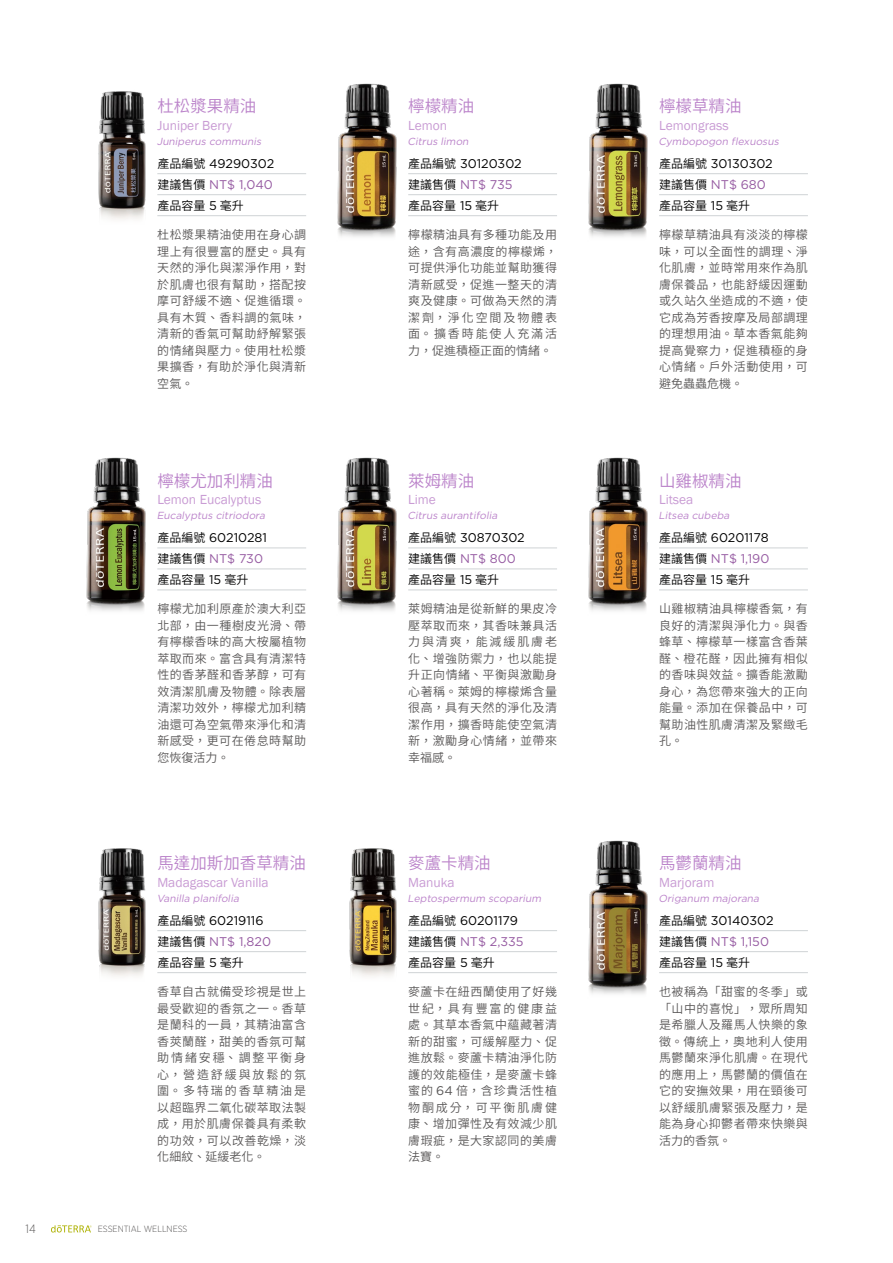
<style>
.page{position:relative;width:893px;height:1263px;background:#fff}
.page>*{position:absolute;margin:0;border:0;box-sizing:border-box;transform-origin:0 0}
.t1{font:16.5px "Source Han Sans TW";color:#bb83ca}
.t2{font:13.5px "Franklin Gothic";color:#c99cd4}
.t3{font:12px/16.5px "Source Han Sans TW";letter-spacing:.04em;color:#595757;text-align:justify}
.t4{font:12px/21px "Source Han Sans TW";color:#000}
.t5{font:300 12px "Gotham Narrow";color:#595757}
.t6{font:italic 10.2px "Gotham";color:#bb83ca}
.t7{font:300 9px "Gotham Narrow";color:#595757}
.s1{font-family:"Gotham";font-size:12.6px}
.s2{font-family:"Gotham";font-size:12.6px;color:#965ba2}
</style>
<div class="page">
<svg style="left:51px;top:1225px;width:41px;height:7px"></svg>
<hr style="left:408px;top:547px;width:149px;height:1px;background:#cfd3d5">
<hr style="left:408px;top:568px;width:149px;height:1px;background:#cfd3d5">
<hr style="left:408px;top:589px;width:149px;height:1px;background:#cfd3d5">
<hr style="left:408px;top:173px;width:149px;height:1px;background:#cfd3d5">
<hr style="left:408px;top:194px;width:149px;height:1px;background:#cfd3d5">
<hr style="left:408px;top:215px;width:149px;height:1px;background:#cfd3d5">
<hr style="left:408px;top:930px;width:149px;height:1px;background:#cfd3d5">
<hr style="left:408px;top:951px;width:149px;height:1px;background:#cfd3d5">
<hr style="left:408px;top:972px;width:149px;height:1px;background:#cfd3d5">
<hr style="left:659px;top:547px;width:149px;height:1px;background:#cfd3d5">
<hr style="left:659px;top:568px;width:149px;height:1px;background:#cfd3d5">
<hr style="left:659px;top:589px;width:149px;height:1px;background:#cfd3d5">
<hr style="left:659px;top:173px;width:149px;height:1px;background:#cfd3d5">
<hr style="left:659px;top:194px;width:149px;height:1px;background:#cfd3d5">
<hr style="left:659px;top:215px;width:149px;height:1px;background:#cfd3d5">
<hr style="left:659px;top:930px;width:149px;height:1px;background:#cfd3d5">
<hr style="left:659px;top:951px;width:149px;height:1px;background:#cfd3d5">
<hr style="left:659px;top:972px;width:149px;height:1px;background:#cfd3d5">
<hr style="left:157px;top:930px;width:149px;height:1px;background:#cfd3d5">
<hr style="left:157px;top:951px;width:149px;height:1px;background:#cfd3d5">
<hr style="left:157px;top:972px;width:149px;height:1px;background:#cfd3d5">
<img style="left:98px;top:848px;width:48px;height:128px">
<img style="left:349px;top:848px;width:48px;height:128px">
<img style="left:337px;top:83px;width:60px;height:154px">
<img style="left:337px;top:457px;width:60px;height:154px">
<img style="left:588px;top:83px;width:60px;height:154px">
<img style="left:588px;top:457px;width:60px;height:154px">
<img style="left:588px;top:840px;width:60px;height:154px">
<hr style="left:157px;top:547px;width:149px;height:1px;background:#cfd3d5">
<hr style="left:157px;top:568px;width:149px;height:1px;background:#cfd3d5">
<hr style="left:157px;top:589px;width:149px;height:1px;background:#cfd3d5">
<img style="left:86px;top:457px;width:60px;height:154px">
<hr style="left:157px;top:173px;width:149px;height:1px;background:#cfd3d5">
<hr style="left:157px;top:194px;width:149px;height:1px;background:#cfd3d5">
<hr style="left:157px;top:215px;width:149px;height:1px;background:#cfd3d5">
<img style="left:98px;top:91px;width:48px;height:128px">
<h1 class="t1" style="left:157px;top:97px;width:100px">杜松漿果精油</h1>
<p class="t2" style="left:157px;top:117px;width:76px">Juniper Berry</p>
<p class="t6" style="left:157px;top:135px;width:108px">Juniperus communis</p>
<p class="t4" style="left:157px;top:153px;width:118px">產品編號 <span class="s1">49290302</span>建議售價 <span class="s2">NT$ 1,040</span></p>
<p class="t4" style="left:157px;top:195px;width:88px">產品容量 <span class="s1">5</span> 毫升</p>
<p class="t3" style="left:157px;top:227px;width:150px">杜松漿果精油使用在身心調理上有很豐富的歷史。具有天然的淨化與潔淨作用，對於肌膚也很有幫助，搭配按摩可舒緩不適、促進循環。具有木質、香料調的氣味，清新的香氣可幫助紓解緊張的情緒與壓力。使用杜松漿果擴香，有助於淨化與清新空氣。</p>
<h1 class="t1" style="left:157px;top:471px;width:117px">檸檬尤加利精油</h1>
<p class="t2" style="left:157px;top:491px;width:106px">Lemon Eucalyptus</p>
<p class="t6" style="left:157px;top:509px;width:112px">Eucalyptus citriodora</p>
<p class="t4" style="left:157px;top:527px;width:111px">產品編號 <span class="s1">60210281</span>建議售價 <span class="s2">NT$ 730</span></p>
<p class="t4" style="left:157px;top:569px;width:93px">產品容量 <span class="s1">15</span> 毫升</p>
<p class="t3" style="left:157px;top:601px;width:150px">檸檬尤加利原產於澳大利亞北部，由一種樹皮光滑、帶有檸檬香味的高大桉屬植物萃取而來。富含具有清潔特性的香茅醛和香茅醇，可有效清潔肌膚及物體。除表層清潔功效外，檸檬尤加利精油還可為空氣帶來淨化和清新感受，更可在倦怠時幫助您恢復活力。</p>
<h1 class="t1" style="left:157px;top:854px;width:150px">馬達加斯加香草精油</h1>
<p class="t2" style="left:157px;top:874px;width:113px">Madagascar Vanilla</p>
<p class="t6" style="left:157px;top:892px;width:86px">Vanilla planifolia</p>
<p class="t4" style="left:157px;top:910px;width:115px">產品編號 <span class="s1">60219116</span>建議售價 <span class="s2">NT$ 1,820</span></p>
<p class="t4" style="left:157px;top:952px;width:88px">產品容量 <span class="s1">5</span> 毫升</p>
<p class="t3" style="left:157px;top:984px;width:150px">香草自古就備受珍視是世上最受歡迎的香氛之一。香草是蘭科的一員，其精油富含香莢蘭醛，甜美的香氛可幫助情緒安穩、調整平衡身心，營造舒緩與放鬆的氛圍。多特瑞的香草精油是以超臨界二氧化碳萃取法製成，用於肌膚保養具有柔軟的功效，可以改善乾燥，淡化細紋、延緩老化。</p>
<p class="t5" style="left:26px;top:1222px;width:12px">14</p>
<p class="t7" style="left:98px;top:1224px;width:91px">ESSENTIAL WELLNESS</p>
<h1 class="t1" style="left:408px;top:97px;width:67px">檸檬精油</h1>
<p class="t2" style="left:408px;top:117px;width:40px">Lemon</p>
<p class="t6" style="left:408px;top:135px;width:65px">Citrus limon</p>
<p class="t4" style="left:408px;top:153px;width:115px">產品編號 <span class="s1">30120302</span>建議售價 <span class="s2">NT$ 735</span></p>
<p class="t4" style="left:408px;top:195px;width:93px">產品容量 <span class="s1">15</span> 毫升</p>
<p class="t3" style="left:408px;top:227px;width:150px">檸檬精油具有多種功能及用途，含有高濃度的檸檬烯，可提供淨化功能並幫助獲得清新感受，促進一整天的清爽及健康。可做為天然的清潔劑，淨化空間及物體表面。擴香時能使人充滿活力，促進積極正面的情緒。</p>
<h1 class="t1" style="left:408px;top:471px;width:67px">萊姆精油</h1>
<p class="t2" style="left:408px;top:491px;width:29px">Lime</p>
<p class="t6" style="left:408px;top:509px;width:94px">Citrus aurantifolia</p>
<p class="t4" style="left:408px;top:527px;width:118px">產品編號 <span class="s1">30870302</span>建議售價 <span class="s2">NT$ 800</span></p>
<p class="t4" style="left:408px;top:569px;width:93px">產品容量 <span class="s1">15</span> 毫升</p>
<p class="t3" style="left:408px;top:601px;width:150px">萊姆精油是從新鮮的果皮冷壓萃取而來，其香味兼具活力與清爽，能減緩肌膚老化、增強防禦力，也以能提升正向情緒、平衡與激勵身心著稱。萊姆的檸檬烯含量很高，具有天然的淨化及清潔作用，擴香時能使空氣清新，激勵身心情緒，並帶來幸福感。</p>
<h1 class="t1" style="left:408px;top:854px;width:84px">麥蘆卡精油</h1>
<p class="t2" style="left:408px;top:874px;width:48px">Manuka</p>
<p class="t6" style="left:408px;top:892px;width:137px">Leptospermum scoparium</p>
<p class="t4" style="left:408px;top:910px;width:117px">產品編號 <span class="s1">60201179</span>建議售價 <span class="s2">NT$ 2,335</span></p>
<p class="t4" style="left:408px;top:952px;width:88px">產品容量 <span class="s1">5</span> 毫升</p>
<p class="t3" style="left:408px;top:984px;width:150px">麥蘆卡在紐西蘭使用了好幾世紀，具有豐富的健康益處。其草本香氣中蘊藏著清新的甜蜜，可緩解壓力、促進放鬆。麥蘆卡精油淨化防護的效能極佳，是麥蘆卡蜂蜜的 <span class="s1">64</span> 倍，含珍貴活性植物酮成分，可平衡肌膚健康、增加彈性及有效減少肌膚瑕疵，是大家認同的美膚法寶。</p>
<h1 class="t1" style="left:659px;top:97px;width:84px">檸檬草精油</h1>
<p class="t2" style="left:659px;top:117px;width:71px">Lemongrass</p>
<p class="t6" style="left:658px;top:135px;width:124px">Cymbopogon flexuosus</p>
<p class="t4" style="left:659px;top:153px;width:115px">產品編號 <span class="s1">30130302</span>建議售價 <span class="s2">NT$ 680</span></p>
<p class="t4" style="left:659px;top:195px;width:93px">產品容量 <span class="s1">15</span> 毫升</p>
<p class="t3" style="left:659px;top:227px;width:150px">檸檬草精油具有淡淡的檸檬味，可以全面性的調理、淨化肌膚，並時常用來作為肌膚保養品，也能舒緩因運動或久站久坐造成的不適，使它成為芳香按摩及局部調理的理想用油。草本香氣能夠提高覺察力，促進積極的身心情緒。戶外活動使用，可避免蟲蟲危機。</p>
<h1 class="t1" style="left:659px;top:471px;width:84px">山雞椒精油</h1>
<p class="t2" style="left:659px;top:491px;width:36px">Litsea</p>
<p class="t6" style="left:658px;top:509px;width:75px">Litsea cubeba</p>
<p class="t4" style="left:659px;top:527px;width:112px">產品編號 <span class="s1">60201178</span>建議售價 <span class="s2">NT$ 1,190</span></p>
<p class="t4" style="left:659px;top:569px;width:93px">產品容量 <span class="s1">15</span> 毫升</p>
<p class="t3" style="left:659px;top:601px;width:150px">山雞椒精油具檸檬香氣，有良好的清潔與淨化力。與香蜂草、檸檬草一樣富含香葉醛、橙花醛，因此擁有相似的香味與效益。擴香能激勵身心，為您帶來強大的正向能量。添加在保養品中，可幫助油性肌膚清潔及緊緻毛孔。</p>
<h1 class="t1" style="left:659px;top:854px;width:84px">馬鬱蘭精油</h1>
<p class="t2" style="left:659px;top:874px;width:57px">Marjoram</p>
<p class="t6" style="left:658px;top:892px;width:104px">Origanum majorana</p>
<p class="t4" style="left:659px;top:910px;width:116px">產品編號 <span class="s1">30140302</span>建議售價 <span class="s2">NT$ 1,150</span></p>
<p class="t4" style="left:659px;top:952px;width:93px">產品容量 <span class="s1">15</span> 毫升</p>
<p class="t3" style="left:659px;top:984px;width:150px">也被稱為「甜蜜的冬季」或「山中的喜悅」，眾所周知是希臘人及羅馬人快樂的象徵。傳統上，奧地利人使用馬鬱蘭來淨化肌膚。在現代的應用上，馬鬱蘭的價值在它的安撫效果，用在頸後可以舒緩肌膚緊張及壓力，是能為身心抑鬱者帶來快樂與活力的香氛。</p>
</div>
